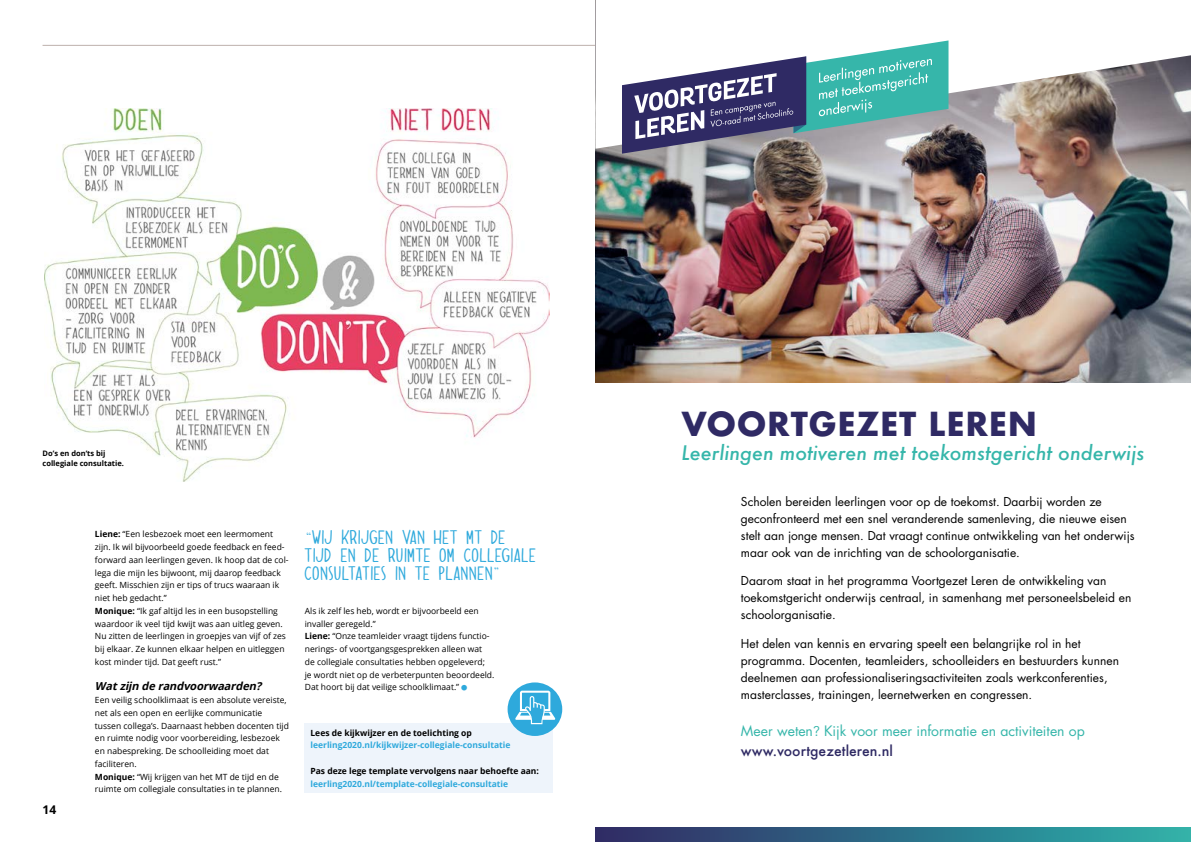
<style>
.page{position:relative;width:1191px;height:842px;background:#fff}
.page>*{position:absolute;margin:0;border:0;box-sizing:border-box;transform-origin:0 0}
.t1{font:700 32.2px "Futura";letter-spacing:.02em;color:#2f2a64}
.t2{font:italic 500 19.5px "Futura";color:#36b6aa}
.t3{font:16px/18px "Dolce Caffe";letter-spacing:-.005em;color:#2ea9dc}
.t4{font:14px/20px "Futura";color:#36b6aa}
.t5{font:12px/17px "Futura";color:#000}
.t6{font:700 12px "Open Sans";color:#000}
.t7{font:italic 700 11px "Open Sans";color:#000}
.t8{font:8.5px/12.8px "Open Sans";color:#000}
.t9{font:700 8.5px "Open Sans";color:#2ea9dc}
.t10{font:700 8.5px "Open Sans";color:#000}
.t11{font:700 7.5px/10px "Open Sans";color:#000}
.s1{font-weight:700}
.s2{font-family:"Avenir"}
.s3{font-weight:500;color:#2f2a64}
</style>
<div class="page">
<hr style="left:43px;top:45px;width:552px;height:1px;background:#beb1ac">
<img style="left:44px;top:109px;width:506px;height:373px">
<div style="left:305px;top:723px;width:248px;height:69px;background:#eef4fb"></div>
<div style="left:507px;top:682px;width:55px;height:54px;background:#2ea9dc;border-radius:50%"></div>
<svg style="left:515px;top:691px;width:40px;height:33px"></svg>
<img style="left:595px;top:149px;width:596px;height:233px">
<svg style="left:595px;top:1px;width:596px;height:148px"></svg>
<svg style="left:623px;top:40px;width:325px;height:114px"></svg>
<svg style="left:595px;top:827px;width:596px;height:15px;background:#2d6d87"></svg>
<p class="t11" style="left:43px;top:448px;width:83px">Do’s en don’ts bij collegiale consultatie.</p>
<h3 class="t6" style="left:43px;top:801px;width:15px">14</h3>
<p class="t8" style="left:95px;top:527px;width:195px"><span class="s1">Liene:</span> “Een lesbezoek moet een leermoment zijn. Ik wil bijvoorbeeld goede feedback en feed&shy;forward aan leerlingen geven. Ik hoop dat de col&shy;lega die mijn les bijwoont, mij daarop feedback geeft. Misschien zijn er tips of trucs waaraan ik niet heb gedacht.”<br><span class="s1">Monique:</span> “Ik gaf altijd les in een busopstelling waardoor ik veel tijd kwijt was aan uitleg geven.<br>Nu zitten de leerlingen in groepjes van vijf of zes bij elkaar. Ze kunnen elkaar helpen en uitleggen kost minder tijd. Dat geeft rust.”</p>
<p class="t7" style="left:95px;top:678px;width:171px">Watzijn de randvoorwaarden?</p>
<p class="t8" style="left:95px;top:693px;width:195px">Een veilig schoolklimaat is een absolute vereiste, net als een open en eerlijke communicatie tussen collega’s. Daarnaast hebben docenten tijd en ruimte nodig voor voorbereiding, lesbezoek en nabespreking. De schoolleiding moet dat faciliteren.<br><span class="s1">Monique:</span> “Wij krijgen van het MT de tijd en de ruimte om collegiale consultaties in te plannen.</p>
<h3 class="t3" style="left:305px;top:528px;width:233px">“WIJ KRIJGEN VAN HET MT DE<br>TIJD EN DE RUIMTE OM COLLEGIALE<br>CONSULTATIES IN TE PLANNEN”</h3>
<p class="t8" style="left:305px;top:604px;width:191px">Als ik zelf les heb, wordt er bijvoorbeeld een invaller geregeld.”<br><span class="s1">Liene:</span> “Onze teamleider vraagt tijdens functio&shy;nerings- of voortgangsgesprekken alleen wat de collegiale consultaties hebben opgeleverd;<br>je wordt niet op de verbeterpunten beoordeeld.<br>Dat hoort bij dat veilige schoolklimaat.”</p>
<p class="t10" style="left:310px;top:727px;width:163px">Lees de kijkwijzer en de toelichting op</p>
<p class="t9" style="left:310px;top:739px;width:202px">leerling2020.nl/kijkwijzer-collegiale-consultatie</p>
<p class="t10" style="left:310px;top:765px;width:230px">Pas deze lege template vervolgens naar behoefte aan:</p>
<p class="t9" style="left:310px;top:778px;width:199px">leerling2020.nl/template-collegiale-consultatie</p>
<h1 class="t1" style="left:681px;top:401px;width:357px">VOORTGEZET LEREN</h1>
<h2 class="t2" style="left:681px;top:439px;width:464px">Leerlingen motiveren met toekomstgericht onderwijs</h2>
<p class="t5" style="left:741px;top:493px;width:395px">Scholen bereiden leerlingen voor op de toekomst. Daarbij worden ze geconfronteerd met een snel veranderende samenleving, die nieuwe eisen stelt aan jonge mensen. Dat vraagt continue ontwikkeling van het onderwijs maar ook van de inrichting van de schoolorganisatie.</p>
<h3 class="t5" style="left:741px;top:572px;width:392px">Daarom staat in het programma Voortgezet Leren de ontwikkeling van toekomstgericht onderwijs centraal, in samenhang met personeelsbeleid en schoolorganisatie.</h3>
<p class="t5" style="left:741px;top:635px;width:379px">Het delen van kennis en ervaring speelt een belangrijke rol in het programma. Docenten, teamleiders, schoolleiders en bestuurders kunnen deelnemen aan professionaliseringsactiviteiten zoals werkconferenties, masterclasses, trainingen, leernetwerken en congressen.</p>
<h3 class="t4" style="left:741px;top:720px;width:345px">Meer weten<span class="s2">?</span> Kijk voor meer informatie en activiteiten op <span class="s3">www.voortgezetleren.nl</span></h3>
</div>
